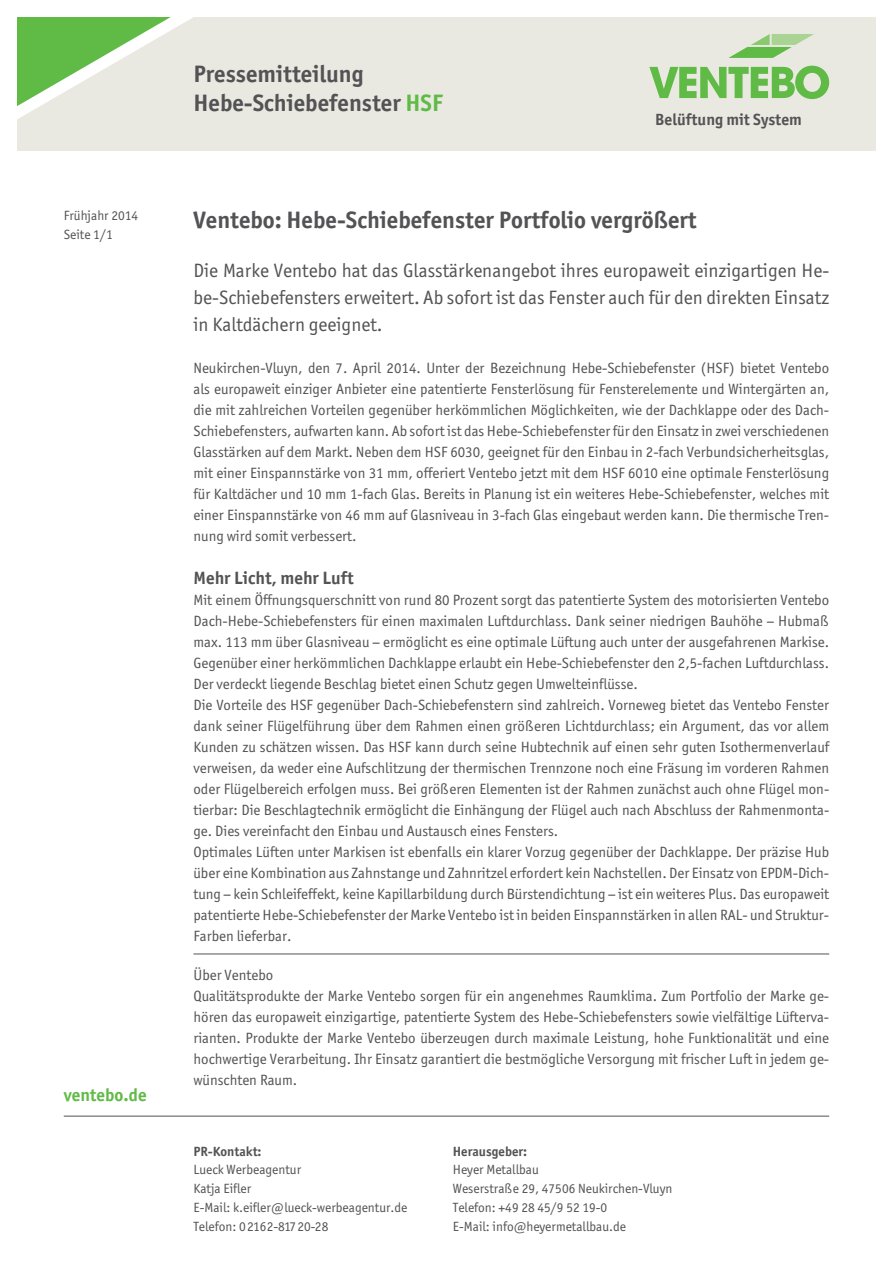
<style>
.page{position:relative;width:893px;height:1263px;background:#fff}
.page>*{position:absolute;margin:0;border:0;box-sizing:border-box;transform-origin:0 0}
.t1{font:700 24px/28.8px "Officina Sans";color:#535355}
.t2{font:19.5px/27.3px "Officina Sans";color:#535355;text-align:justify}
.t3{font:700 18px "Officina Sans";color:#535355}
.t4{font:700 18px "Officina Sans";color:#60bb46}
.t5{font:700 16.35px "Officina Sans";color:#535355}
.t6{font:15px/21px "Officina Sans";color:#535355}
.t7{font:13.5px/18.9px "Officina Sans";color:#535355}
.t8{font:700 13.5px "Officina Sans";color:#535355}
.s1{color:#60bb46}
</style>
<div class="page">
<div style="left:17px;top:17px;width:859px;height:134px;background:#e9e9e1"></div>
<svg style="left:17px;top:17px;width:154px;height:89px;background:#a7d597"></svg>
<hr style="left:64px;top:1116px;width:765px;height:1px;background:#535355">
<svg style="left:649px;top:66px;width:180px;height:33px;background:#99ce87"></svg>
<svg style="left:728px;top:34px;width:86px;height:24px;background:#b8d8a8"></svg>
<hr style="left:193px;top:953px;width:636px;height:1px;background:#535355">
<p class="t7" style="left:64px;top:206px;width:76px">Frühjahr 2014<br>Seite 1/1</p>
<p class="t4" style="left:64px;top:1083px;width:84px">ventebo.de</p>
<h1 class="t1" style="left:193px;top:59px;width:251px">Pressemitteilung<br>Hebe-Schiebefenster <span class="s1">HSF</span></h1>
<p class="t5" style="left:655px;top:109px;width:148px">Belüftung mit System</p>
<h1 class="t1" style="left:193px;top:206px;width:505px">Ventebo: Hebe-Schiebefenster Portfolio vergrößert</h1>
<h2 class="t2" style="left:193px;top:256px;width:637px">Die Marke Ventebo hat das Glasstärkenangebot ihres europaweit einzigartigen He&shy;be-Schiebefensters erweitert. Ab sofort ist das Fenster auch für den direkten Einsatz in Kaltdächern geeignet.</h2>
<p class="t6" style="left:193px;top:358px;width:637px;text-align:justify">Neukirchen-Vluyn, den 7. April 2014. Unter der Bezeichnung Hebe-Schiebefenster (HSF) bietet Ventebo als europaweit einziger Anbieter eine patentierte Fensterlösung für Fensterelemente und Wintergärten an, die mit zahlreichen Vorteilen gegenüber herkömmlichen Möglichkeiten, wie der Dachklappe oder des Dach-Schiebefensters, aufwarten kann. Ab sofort ist das Hebe-Schiebefenster für den Einsatz in zwei verschiedenen Glasstärken auf dem Markt. Neben dem HSF 6030, geeignet für den Einbau in 2-fach Verbundsicherheitsglas, mit einer Einspannstärke von 31 mm, offeriert Ventebo jetzt mit dem HSF 6010 eine optimale Fensterlösung für Kaltdächer und 10 mm 1-fach Glas. Bereits in Planung ist ein weiteres Hebe-Schiebefenster, welches mit einer Einspannstärke von 46 mm auf Glasniveau in 3-fach Glas eingebaut werden kann. Die thermische Tren&shy;nung wird somit verbessert.</p>
<p class="t3" style="left:193px;top:567px;width:162px">Mehr Licht, mehr Luft</p>
<p class="t6" style="left:193px;top:589px;width:637px">Mit einem Öffnungsquerschnitt von rund 80 Prozent sorgt das patentierte System des motorisierten Ventebo Dach-Hebe-Schiebefensters für einen maximalen Luftdurchlass. Dank seiner niedrigen Bauhöhe – Hubmaß max. 113 mm über Glasniveau – ermöglicht es eine optimale Lüftung auch unter der ausgefahrenen Markise.<br>Gegenüber einer herkömmlichen Dachklappe erlaubt ein Hebe-Schiebefenster den 2,5-fachen Luftdurchlass.<br>Der verdeckt liegende Beschlag bietet einen Schutz gegen Umwelteinflüsse.<br>Die Vorteile des HSF gegenüber Dach-Schiebefenstern sind zahlreich. Vorneweg bietet das Ventebo Fenster dank seiner Flügelführung über dem Rahmen einen größeren Lichtdurchlass; ein Argument, das vor allem Kunden zu schätzen wissen. Das HSF kann durch seine Hubtechnik auf einen sehr guten Isothermenverlauf verweisen, da weder eine Aufschlitzung der thermischen Trennzone noch eine Fräsung im vorderen Rahmen oder Flügelbereich erfolgen muss. Bei größeren Elementen ist der Rahmen zunächst auch ohne Flügel mon&shy;tierbar: Die Beschlagtechnik ermöglicht die Einhängung der Flügel auch nach Abschluss der Rahmenmonta&shy;ge. Dies vereinfacht den Einbau und Austausch eines Fensters.<br>Optimales Lüften unter Markisen ist ebenfalls ein klarer Vorzug gegenüber der Dachklappe. Der präzise Hub über eine Kombination aus Zahnstange und Zahnritzel erfordert kein Nachstellen. Der Einsatz von EPDM-Dich&shy;tung – kein Schleifeffekt, keine Kapillarbildung durch Bürstendichtung – ist ein weiteres Plus. Das europaweit patentierte Hebe-Schiebefenster der Marke Ventebo ist in beiden Einspannstärken in allen RAL- und Struktur-Farben lieferbar.</p>
<p class="t6" style="left:193px;top:964px;width:637px">Über Ventebo<br>Qualitätsprodukte der Marke Ventebo sorgen für ein angenehmes Raumklima. Zum Portfolio der Marke ge&shy;hören das europaweit einzigartige, patentierte System des Hebe-Schiebefensters sowie vielfältige Lüfterva&shy;rianten. Produkte der Marke Ventebo überzeugen durch maximale Leistung, hohe Funktionalität und eine hochwertige Verarbeitung. Ihr Einsatz garantiert die bestmögliche Versorgung mit frischer Luft in jedem ge&shy;wünschten Raum.</p>
<p class="t8" style="left:193px;top:1143px;width:70px">PR-Kontakt:</p>
<p class="t7" style="left:193px;top:1160px;width:216px">Lueck Werbeagentur<br>Katja Eifler<br>E-Mail: k.eifler@lueck-werbeagentur.de<br>Telefon : 021 62 - 817 20 - 28</p>
<p class="t8" style="left:453px;top:1143px;width:76px">Herausgeber:</p>
<p class="t7" style="left:453px;top:1160px;width:221px">Heyer Metallbau<br>Weserstraße 29, 47506 Neukirchen-Vluyn<br>Telefon: +49 28 45/9 52 19-0<br>E-Mail: info@heyermetallbau.de</p>
</div>
